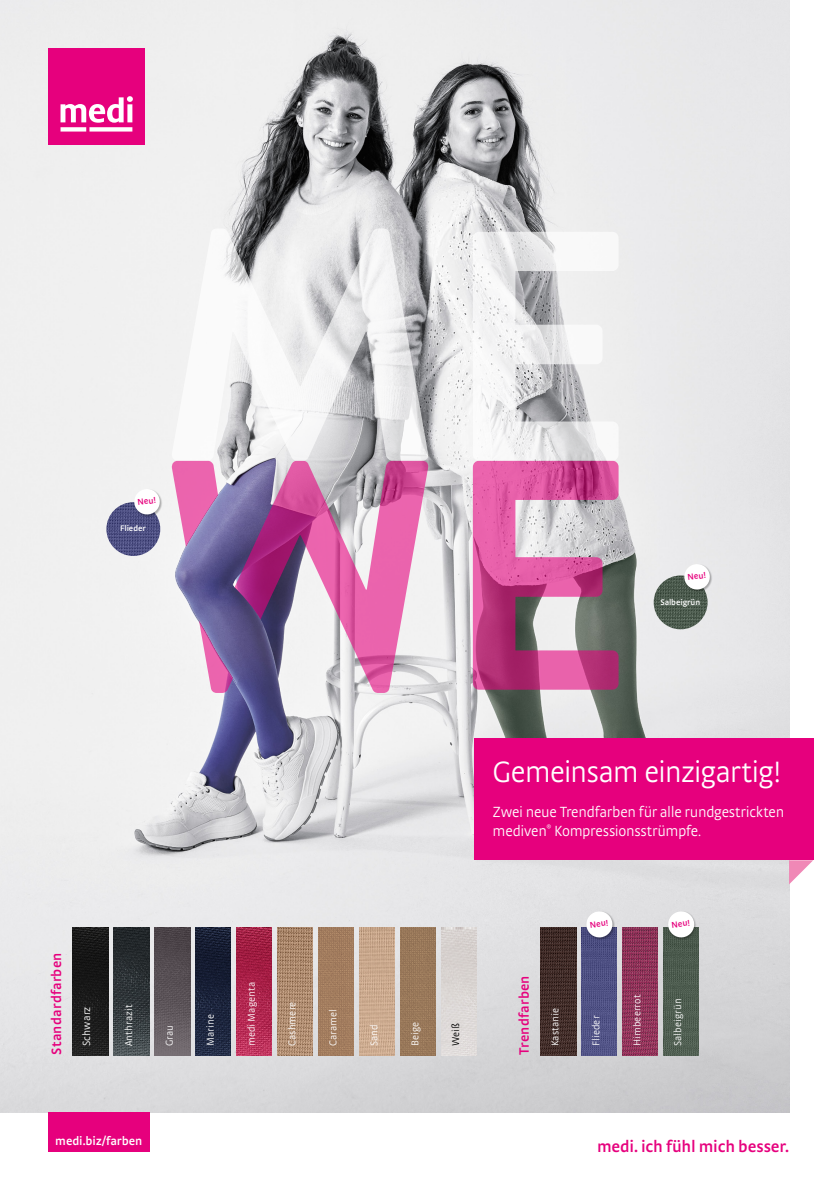
<style>
.page{position:relative;width:837px;height:1192px;background:#fff}
.page>*{position:absolute;margin:0;border:0;box-sizing:border-box;transform-origin:0 0}
.t1{font:300 31px "medi Strada Pro";letter-spacing:-.035em;color:#fff}
.t2{font:600 17px "medi Strada Pro";letter-spacing:-.015em;color:#e6007d}
.t3{font:300 15.5px/18.5px "medi Strada Pro";letter-spacing:-.02em;color:#fff}
.t4{font:600 14.25px "medi Strada Pro";letter-spacing:.015em;color:#e6007d}
.t5{font:600 12.5px "medi Strada Pro";letter-spacing:-.01em;color:#fff}
.t6{font:300 11px "medi Strada Pro";letter-spacing:.015em;color:#fff}
.t7{font:300 10.45px "medi Strada Pro";letter-spacing:.015em;color:#fff}
.t8{font:300 10.45px "medi Strada Pro";color:#000}
.t9{font:600 9px "medi Strada Pro";color:#e6007d}
.t10{font:600 8.5px "medi Strada Pro";letter-spacing:-.01em;color:#fff}
</style>
<div class="page">
<img style="left:0;top:0;width:788px;height:1113px">
<svg style="left:171px;top:461px;width:447px;height:232px"></svg>
<svg style="left:171px;top:228px;width:447px;height:233px;fill:#f0f0f0"></svg>
<img style="left:653px;top:575px;width:54px;height:54px;border-radius:27px">
<div style="left:683px;top:564px;width:29px;height:28px;background:#000;opacity:.3"></div>
<svg style="left:683px;top:563px;width:27px;height:27px"></svg>
<svg style="left:133px;top:488px;width:27px;height:1px"></svg>
<div style="left:48px;top:48px;width:97px;height:97px;background:#e6007d"></div>
<svg style="left:60px;top:96px;width:73px;height:36px"></svg>
<div style="left:48px;top:1113px;width:101px;height:39px;background:#e6007d"></div>
<svg style="left:788px;top:860px;width:24px;height:24px"></svg>
<div style="left:473px;top:738px;width:339px;height:122px;background:#e6007d"></div>
<img style="left:540px;top:928px;width:36px;height:128px">
<img style="left:263px;top:928px;width:9px;height:128px">
<img style="left:277px;top:928px;width:35px;height:128px">
<img style="left:318px;top:928px;width:35px;height:128px">
<img style="left:359px;top:928px;width:35px;height:128px">
<img style="left:400px;top:928px;width:35px;height:128px">
<img style="left:441px;top:928px;width:35px;height:128px">
<img style="left:581px;top:928px;width:35px;height:128px">
<img style="left:622px;top:928px;width:35px;height:128px">
<img style="left:663px;top:928px;width:35px;height:128px">
<div style="left:667px;top:911px;width:29px;height:29px;background:#000;opacity:.3"></div>
<svg style="left:667px;top:911px;width:27px;height:27px"></svg>
<div style="left:585px;top:911px;width:30px;height:29px;background:#000;opacity:.3"></div>
<svg style="left:585px;top:911px;width:28px;height:27px"></svg>
<img style="left:0;top:489px;width:263px;height:624px">
<p class="t9" style="left:137px;top:496px;width:20px;rotate:-7deg">Neu!</p>
<p class="t10" style="left:120px;top:523px;width:27px">Flieder</p>
<p class="t9" style="left:686px;top:571px;width:20px;rotate:-7deg">Neu!</p>
<p class="t10" style="left:660px;top:596px;width:41px">Salbeigrün</p>
<h3 class="t4" style="left:47px;top:1055px;width:104px;rotate:-90deg">Standardfarben</h3>
<p class="t6" style="left:80px;top:1046px;width:41px;rotate:-90deg">Schwarz</p>
<p class="t7" style="left:122px;top:1046px;width:43px;rotate:-90deg">Anthrazit</p>
<p class="t7" style="left:163px;top:1046px;width:23px;rotate:-90deg">Grau</p>
<p class="t7" style="left:204px;top:1046px;width:34px;rotate:-90deg">Marine</p>
<p class="t5" style="left:55px;top:1133px;width:89px">medi.biz/farben</p>
<p class="t7" style="left:245px;top:1046px;width:66px;rotate:-90deg">medi Magenta</p>
<p class="t7" style="left:286px;top:1046px;width:46px;rotate:-90deg">Cashmere</p>
<p class="t7" style="left:326px;top:1046px;width:39px;rotate:-90deg">Caramel</p>
<p class="t7" style="left:367px;top:1046px;width:24px;rotate:-90deg">Sand</p>
<p class="t7" style="left:408px;top:1046px;width:26px;rotate:-90deg">Beige</p>
<p class="t8" style="left:449px;top:1046px;width:25px;rotate:-90deg">Weiß</p>
<h1 class="t1" style="left:492px;top:753px;width:290px">Gemeinsam einzigartig!</h1>
<h3 class="t3" style="left:492px;top:803px;width:293px">Zwei neue Trendfarben für alle rundgestrickten mediven<sup>®</sup> Kompressionsstrümpfe.</h3>
<h3 class="t4" style="left:515px;top:1055px;width:81px;rotate:-90deg">Trendfarben</h3>
<p class="t7" style="left:548px;top:1046px;width:40px;rotate:-90deg">Kastanie</p>
<p class="t9" style="left:588px;top:919px;width:20px;rotate:-7deg">Neu!</p>
<p class="t9" style="left:670px;top:919px;width:20px;rotate:-7deg">Neu!</p>
<p class="t7" style="left:589px;top:1046px;width:32px;rotate:-90deg">Flieder</p>
<p class="t7" style="left:630px;top:1046px;width:53px;rotate:-90deg">Himbeerrot</p>
<p class="t7" style="left:671px;top:1046px;width:50px;rotate:-90deg">Salbeigrün</p>
<h2 class="t2" style="left:597px;top:1135px;width:193px">medi. ich fühl mich besser.</h2>
</div>
